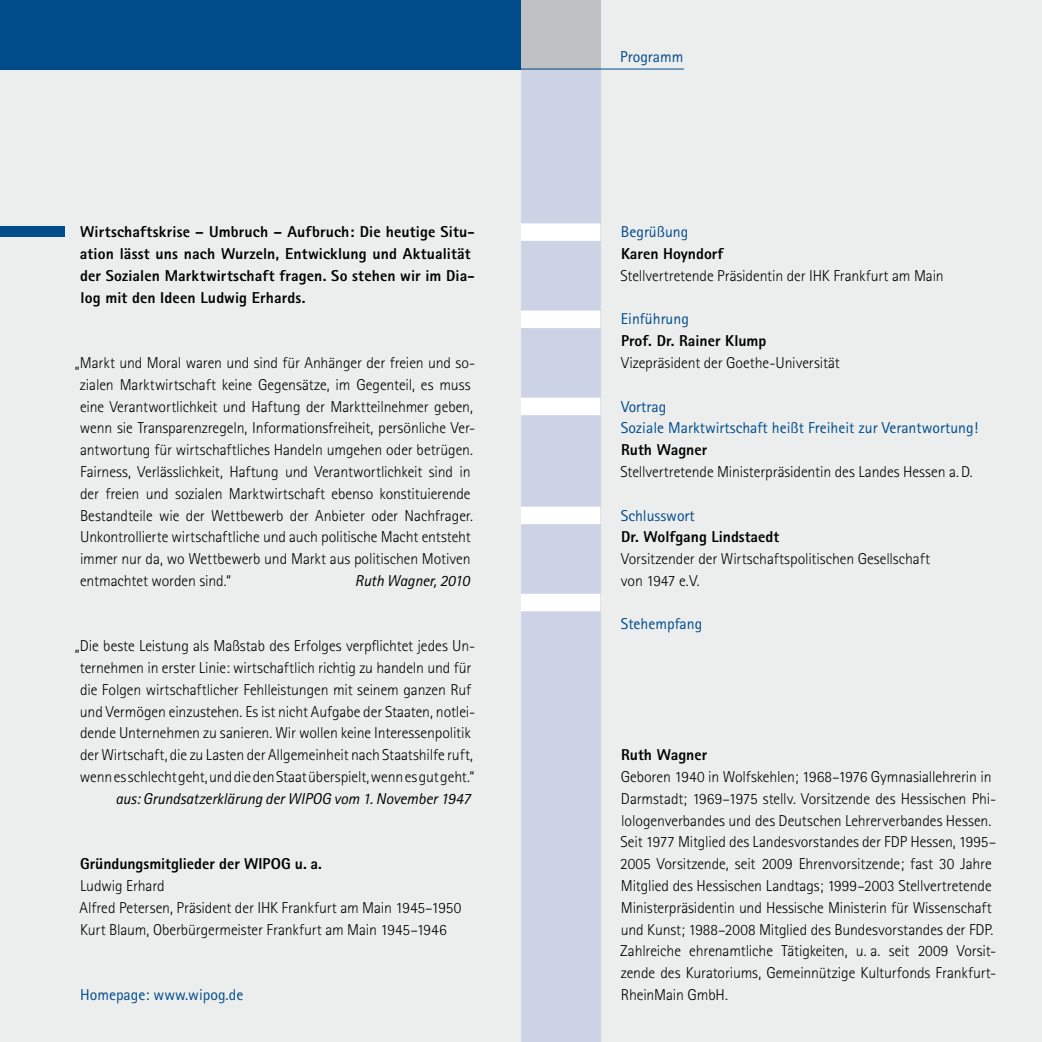
<style>
.page{position:relative;width:1042px;height:1042px;background:#eceded}
.page>*{position:absolute;margin:0;border:0;box-sizing:border-box;transform-origin:0 0}
.t1{font:300 15.75px/21.7px "Rotis Sans Serif";letter-spacing:-.005em;color:#000}
.t2{font:800 15.75px/21.7px "Rotis Sans Serif";letter-spacing:.005em;color:#000}
.t3{font:15.75px/21.7px "Rotis Sans Serif";color:#004c8b}
.t4{font:italic 15.75px "Rotis Sans Serif";letter-spacing:-.01em;color:#000}
</style>
<div class="page">
<div style="left:521px;top:0;width:79px;height:1042px;background:#ccd3e5"></div>
<div style="left:0;top:226px;width:64px;height:11px;background:#004c8b"></div>
<div style="left:0;top:0;width:521px;height:69px;background:#004c8b"></div>
<div style="left:521px;top:0;width:79px;height:69px;background:#c0c1c2"></div>
<div style="left:521px;top:223px;width:79px;height:18px;background:#fff"></div>
<div style="left:521px;top:310px;width:79px;height:18px;background:#fff"></div>
<div style="left:521px;top:398px;width:79px;height:17px;background:#fff"></div>
<div style="left:521px;top:507px;width:79px;height:17px;background:#fff"></div>
<div style="left:521px;top:594px;width:79px;height:17px;background:#fff"></div>
<hr style="left:0;top:69px;width:684px;height:1px;background:#004c8b">
<p class="t2" style="left:80px;top:221px;width:396px">Wirtschaftskrise – Umbruch – Aufbruch: Die heutige Situ&shy;ation lässt uns nach Wurzeln, Entwicklung und Aktualität der Sozialen Marktwirtschaft fragen. So stehen wir im Dia&shy;log mit den Ideen Ludwig Erhards.</p>
<p class="t1" style="left:80px;top:352px;width:397px;text-indent:-5px">„Markt und Moral waren und sind für Anhänger der freien und so&shy;zialen Marktwirtschaft keine Gegensätze, im Gegenteil, es muss eine Verantwortlichkeit und Haftung der Marktteilnehmer geben, wenn sie Transparenzregeln, Informationsfreiheit, persönliche Ver&shy;antwortung für wirtschaftliches Handeln umgehen oder betrügen.<br>Fairness, Verlässlichkeit, Haftung und Verantwortlichkeit sind in der freien und sozialen Marktwirtschaft ebenso konstituierende Bestandteile wie der Wettbewerb der Anbieter oder Nachfrager.<br>Unkontrollierte wirtschaftliche und auch politische Macht entsteht immer nur da, wo Wettbewerb und Markt aus politischen Motiven entmachtet worden sind.“</p>
<p class="t4" style="left:355px;top:571px;width:116px">Ruth Wagner, 2010</p>
<p class="t1" style="left:75px;top:635px;width:402px;text-align:center">„Die beste Leistung als Maßstab des Erfolges verpflichtet jedes Un&shy;ternehmen in erster Linie: wirtschaftlich richtig zu handeln und für die Folgen wirtschaftlicher Fehlleistungen mit seinem ganzen Ruf und Vermögen einzustehen. Es ist nicht Aufgabe der Staaten, notlei&shy;dende Unternehmen zu sanieren. Wir wollen keine Interessenpolitik der Wirtschaft, die zu Lasten der Allgemeinheit nach Staatshilfe ruft, wenn es schlecht geht, und die den Staat überspielt, wenn es gut geht.“</p>
<p class="t4" style="left:115px;top:789px;width:357px">aus: Grundsatzerklärung der WIPOG vom 1. November 1947</p>
<p class="t2" style="left:80px;top:853px;width:243px">Gründungsmitglieder der WIPOG u. a.</p>
<p class="t1" style="left:80px;top:875px;width:383px">Ludwig Erhard<br>Alfred Petersen, Präsident der IHK Frankfurt am Main 1945–1950<br>Kurt Blaum, Oberbürgermeister Frankfurt am Main 1945–1946</p>
<p class="t3" style="left:80px;top:983px;width:165px">Homepage: www.wipog.de</p>
<p class="t3" style="left:620px;top:45px;width:65px">Programm</p>
<p class="t3" style="left:621px;top:221px;width:69px">Begrüßung</p>
<p class="t2" style="left:621px;top:243px;width:104px">Karen Hoyndorf</p>
<p class="t1" style="left:620px;top:265px;width:325px">Stellvertretende Präsidentin der IHK Frankfurt am Main</p>
<p class="t3" style="left:621px;top:308px;width:69px">Einführung</p>
<p class="t2" style="left:621px;top:330px;width:147px">Prof. Dr. Rainer Klump</p>
<p class="t1" style="left:621px;top:352px;width:220px">Vizepräsident der Goethe-Universität</p>
<p class="t3" style="left:621px;top:395px;width:359px">Vortrag<br>Soziale Marktwirtschaft heißt Freiheit zur Verantwortung!</p>
<p class="t2" style="left:621px;top:439px;width:88px">Ruth Wagner</p>
<p class="t1" style="left:620px;top:461px;width:354px">Stellvertretende Ministerpräsidentin des Landes Hessen a. D.</p>
<p class="t3" style="left:621px;top:504px;width:76px">Schlusswort</p>
<p class="t2" style="left:621px;top:526px;width:160px">Dr. Wolfgang Lindstaedt</p>
<p class="t1" style="left:621px;top:548px;width:310px">Vorsitzender der Wirtschaftspolitischen Gesellschaft von 1947 e.V.</p>
<p class="t3" style="left:621px;top:613px;width:83px">Stehempfang</p>
<p class="t2" style="left:621px;top:744px;width:88px">Ruth Wagner</p>
<p class="t1" style="left:620px;top:766px;width:378px">Geboren 1940 in Wolfskehlen; 1968–1976 Gymnasiallehrerin in Darmstadt; 1969–1975 stellv. Vorsitzende des Hessischen Phi&shy;lologenverbandes und des Deutschen Lehrerverbandes Hessen.<br>Seit 1977 Mitglied des Landesvorstandes der FDP Hessen, 1995– 2005 Vorsitzende, seit 2009 Ehrenvorsitzende; fast 30 Jahre Mitglied des Hessischen Landtags; 1999–2003 Stellvertretende Ministerpräsidentin und Hessische Ministerin für Wissenschaft und Kunst; 1988–2008 Mitglied des Bundesvorstandes der FDP.<br>Zahlreiche ehrenamtliche Tätigkeiten, u. a. seit 2009 Vorsit&shy;zende des Kuratoriums, Gemeinnützige Kulturfonds Frankfurt-RheinMain GmbH.</p>
</div>
